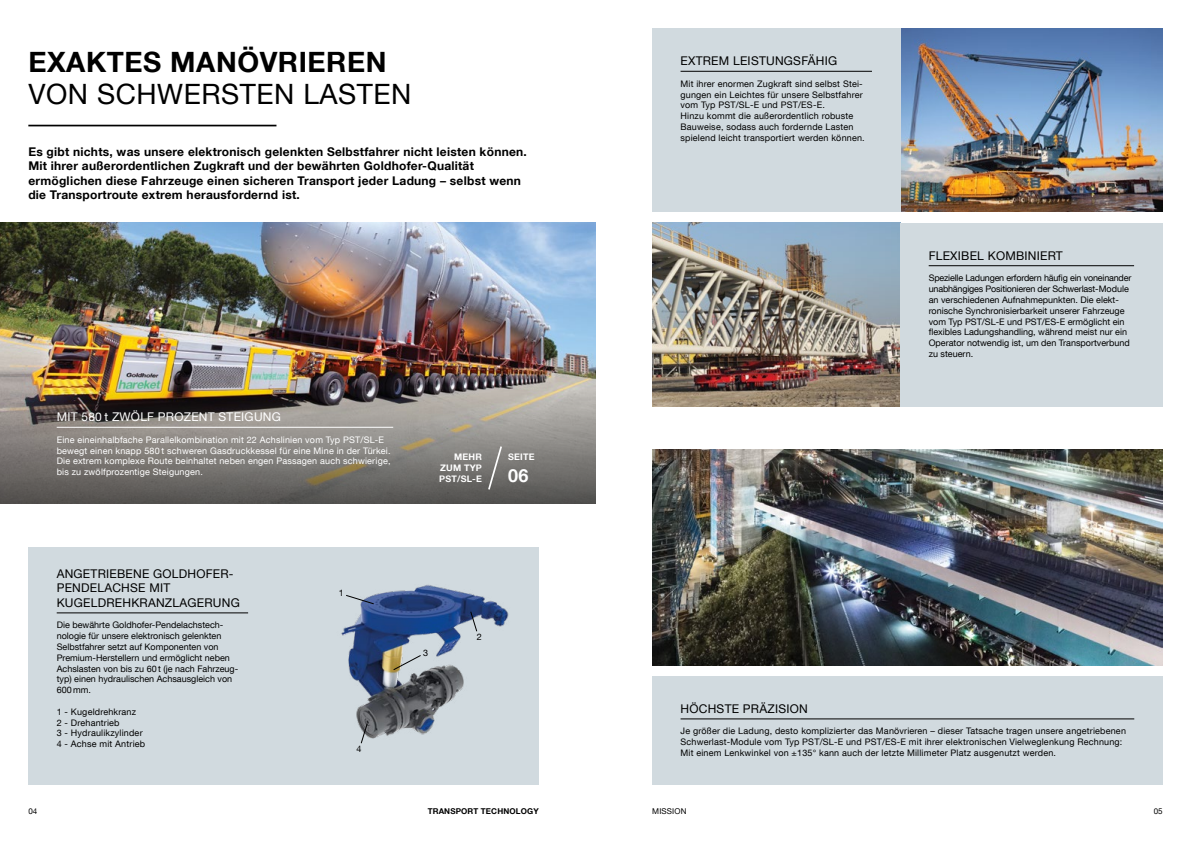
<style>
.page{position:relative;width:1191px;height:842px;background:#fff}
.page>*{position:absolute;margin:0;border:0;box-sizing:border-box;transform-origin:0 0}
.t1{font:28px "Helvetica Neue LT Com";letter-spacing:.02em;color:#000}
.t2{font:700 28px "Helvetica Neue LT Com";letter-spacing:.02em;color:#000}
.t3{font:700 18px "Helvetica Neue LT Com";color:#fff}
.t4{font:700 12px/14.4px "Helvetica Neue LT Com";letter-spacing:.02em;color:#000}
.t5{font:12px/14.4px "Helvetica Neue LT Com";letter-spacing:.02em;color:#000}
.t6{font:12px "Helvetica Neue LT Com";letter-spacing:.02em;color:#fff}
.t7{font:9px/10.8px "Helvetica Neue LT Com";color:#000}
.t8{font:9px/10.8px "Helvetica Neue LT Com";letter-spacing:.02em;color:#000}
.t9{font:9px/10.8px "Helvetica Neue LT Com";letter-spacing:.02em;color:#fff}
.t10{font:700 9px/10.8px "Helvetica Neue LT Com";letter-spacing:.02em;color:#fff;text-align:justify}
.t11{font:700 8px "Helvetica Neue LT Com";letter-spacing:.02em;color:#000}
.t12{font:8px "Helvetica Neue LT Com";letter-spacing:.02em;color:#000}
</style>
<div class="page">
<img style="left:900px;top:28px;width:262px;height:184px">
<img style="left:652px;top:223px;width:248px;height:183px">
<img style="left:652px;top:450px;width:510px;height:216px">
<img style="left:0;top:223px;width:595px;height:165px">
<div style="left:276px;top:547px;width:263px;height:237px;background:#d1dadf"></div>
<img style="left:341px;top:585px;width:168px;height:154px">
<svg style="left:0;top:388px;width:595px;height:116px;background:#7c7770"></svg>
<div style="left:652px;top:28px;width:248px;height:184px;background:#d1dadf"></div>
<hr style="left:680px;top:71px;width:192px;height:1px;background:#000">
<div style="left:652px;top:676px;width:510px;height:108px;background:#d1dadf"></div>
<hr style="left:680px;top:718px;width:454px;height:1px;background:#000">
<div style="left:900px;top:223px;width:262px;height:183px;background:#d1dadf"></div>
<hr style="left:928px;top:265px;width:206px;height:1px;background:#000">
<hr style="left:57px;top:427px;width:336px;height:1px;background:#fff">
<svg style="left:487px;top:444px;width:16px;height:47px"></svg>
<hr style="left:28px;top:125px;width:248px;height:1px;background:#000">
<div style="left:28px;top:547px;width:248px;height:237px;background:#d1dadf"></div>
<hr style="left:57px;top:612px;width:191px;height:1px;background:#000">
<svg style="left:470px;top:611px;width:7px;height:21px"></svg>
<svg style="left:360px;top:723px;width:8px;height:21px"></svg>
<svg style="left:393px;top:654px;width:28px;height:17px"></svg>
<svg style="left:345px;top:594px;width:29px;height:11px"></svg>
<h1 class="t2" style="left:28px;top:44px;width:359px">EXAKTES MANÖVRIEREN</h1>
<h1 class="t1" style="left:28px;top:77px;width:384px">VON SCHWERSTEN LASTEN</h1>
<p class="t4" style="left:28px;top:144px;width:500px">Es gibt nichts, was unsere elektronisch gelenkten Selbstfahrer nicht leisten können.<br>Mit ihrer außerordentlichen Zugkraft und der bewährten Goldhofer-Qualität ermöglichen diese Fahrzeuge einen sicheren Transport jeder Ladung – selbst wenn die Transportroute extrem herausfordernd ist.</p>
<h3 class="t6" style="left:57px;top:410px;width:226px">MIT 580 t ZWÖLF PROZENT STEIGUNG</h3>
<p class="t9" style="left:57px;top:434px;width:335px">Eine eineinhalbfache Parallelkombination mit 22 Achslinien vom Typ PST/SL-E bewegt einen knapp 580 t schweren Gasdruckkessel für eine Mine in der Türkei.<br>Die extrem komplexe Route beinhaltet neben engen Passagen auch schwierige, bis zu zwölfprozentige Steigungen.</p>
<p class="t10" style="left:439px;top:451px;width:44px;text-indent:15px">MEHR ZUM TYP PST/SL-E</p>
<p class="t10" style="left:508px;top:451px;width:28px">SEITE</p>
<h2 class="t3" style="left:508px;top:464px;width:22px">06</h2>
<h3 class="t5" style="left:57px;top:566px;width:185px">ANGETRIEBENE GOLDHOFER-<br>PENDELACHSE MIT<br>KUGELDREHKRANZLAGERUNG</h3>
<p class="t7" style="left:57px;top:620px;width:183px">Die bewährte Goldhofer-Pendelachstech&shy;nologie für unsere elektronisch gelenkten Selbstfahrer setzt auf Komponenten von Premium-Herstellern und ermöglicht neben Achslasten von bis zu 60 t (je nach Fahrzeug&shy;typ) einen hydraulischen Achsausgleich von 600 mm.</p>
<p class="t8" style="left:57px;top:706px;width:90px">1 - Kugeldrehkranz<br>2 - Drehantrieb<br>3 - Hydraulikzylinder<br>4 - Achse mit Antrieb</p>
<p class="t7" style="left:339px;top:588px;width:7px">1</p>
<p class="t7" style="left:356px;top:743px;width:7px">4</p>
<p class="t7" style="left:423px;top:647px;width:7px">3</p>
<p class="t7" style="left:477px;top:631px;width:7px">2</p>
<h3 class="t5" style="left:680px;top:54px;width:158px">EXTREM LEISTUNGSFÄHIG</h3>
<p class="t8" style="left:680px;top:78px;width:186px">Mit ihrer enormen Zugkraft sind selbst Stei&shy;gungen ein Leichtes für unsere Selbstfahrer vom Typ PST/SL-E und PST/ES-E.<br>Hinzu kommt die außerordentlich robuste Bauweise, sodass auch fordernde Lasten spielend leicht transportiert werden können.</p>
<h3 class="t5" style="left:928px;top:248px;width:136px">FLEXIBEL KOMBINIERT</h3>
<p class="t7" style="left:928px;top:272px;width:204px">Spezielle Ladungen erfordern häufig ein voneinander unabhängiges Positionieren der Schwerlast-Module an verschiedenen Aufnahmepunkten. Die elekt&shy;ronische Synchronisierbarkeit unserer Fahrzeuge vom Typ PST/SL-E und PST/ES-E ermöglicht ein flexibles Ladungshandling, während meist nur ein Operator notwendig ist, um den Transportverbund zu steuern.</p>
<h3 class="t5" style="left:680px;top:701px;width:129px">HÖCHSTE PRÄZISION</h3>
<p class="t8" style="left:680px;top:726px;width:447px">Je größer die Ladung, desto komplizierter das Manövrieren – dieser Tatsache tragen unsere angetriebenen<br>Schwerlast-Module vom Typ PST/SL-E und PST/ES-E mit ihrer elektronischen Vielweglenkung Rechnung:<br>Mit einem Lenkwinkel von ±135° kann auch der letzte Millimeter Platz ausgenutzt werden.</p>
<p class="t12" style="left:28px;top:806px;width:10px">04</p>
<p class="t11" style="left:428px;top:806px;width:113px">TRANSPORT TECHNOLOGY</p>
<p class="t12" style="left:652px;top:806px;width:36px">MISSION</p>
<p class="t12" style="left:1153px;top:806px;width:10px">05</p>
</div>
